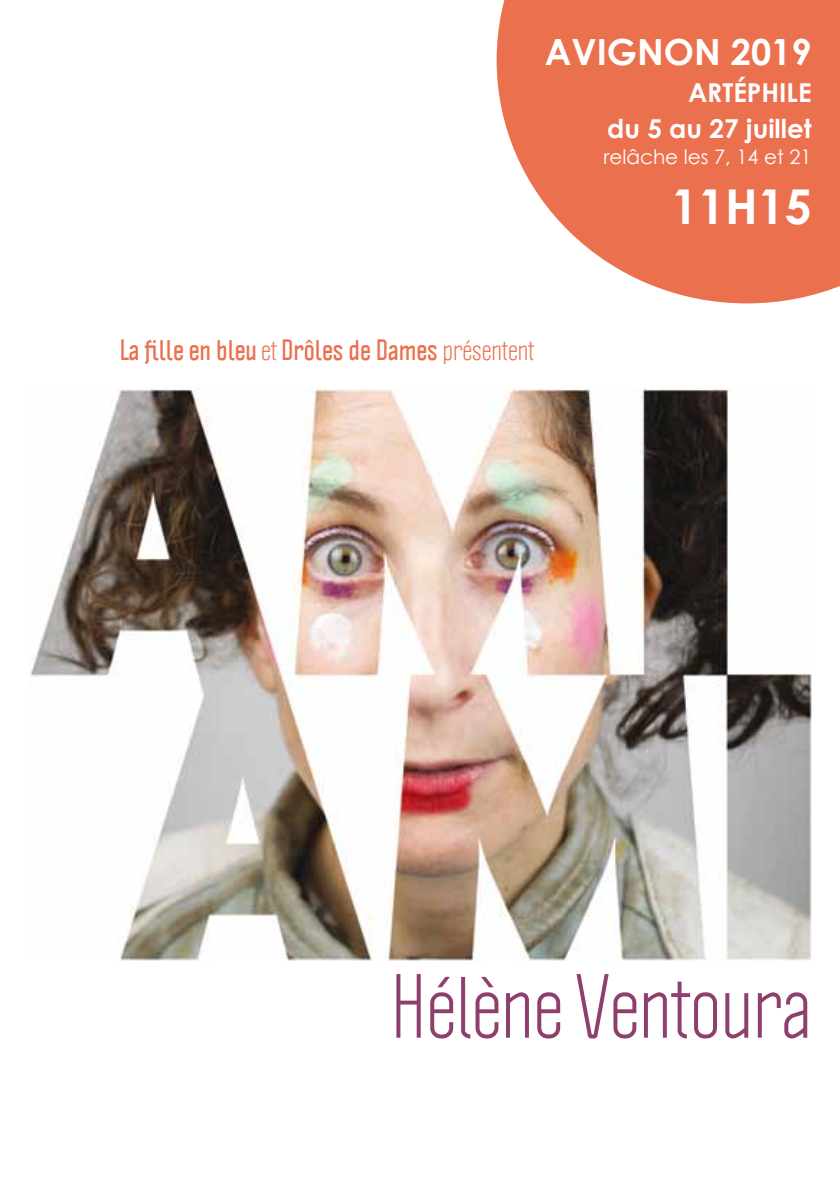
<style>
.page{position:relative;width:840px;height:1191px;background:#fff}
.page>*{position:absolute;margin:0;border:0;box-sizing:border-box;transform-origin:0 0}
.t1{font:79.4px "Politica";color:#8e3f6d}
.t2{font:700 48px "Century Gothic";color:#fff}
.t3{font:700 36px "Century Gothic";color:#fff}
.t4{font:700 26px/36.4px "Century Gothic";color:#fff;text-align:right}
.t5{font:700 25.8px "Politica";color:#eb704e}
.t6{font:20px "Century Gothic";color:#fff}
.s1{font-weight:400}
</style>
<div class="page">
<img style="left:30px;top:389px;width:781px;height:571px">
<svg style="left:496px;top:0;width:343px;height:303px;background:#ed8265"></svg>
<h3 class="t3" style="left:544px;top:25px;width:268px">AVIGNON 2019</h3>
<p class="t4" style="left:607px;top:73px;width:206px">ARTéPHILE<br>du 5 au 27 juillet</p>
<p class="t6" style="left:603px;top:143px;width:209px">relâche les 7, 14 et 21</p>
<h2 class="t2" style="left:671px;top:170px;width:142px">11H15</h2>
<p class="t5" style="left:120px;top:333px;width:415px">La fille en bleu <span class="s1">et</span> Drôles de Dames <span class="s1">présentent</span></p>
<h1 class="t1" style="left:390px;top:957px;width:422px">Hélène Ventoura</h1>
</div>
